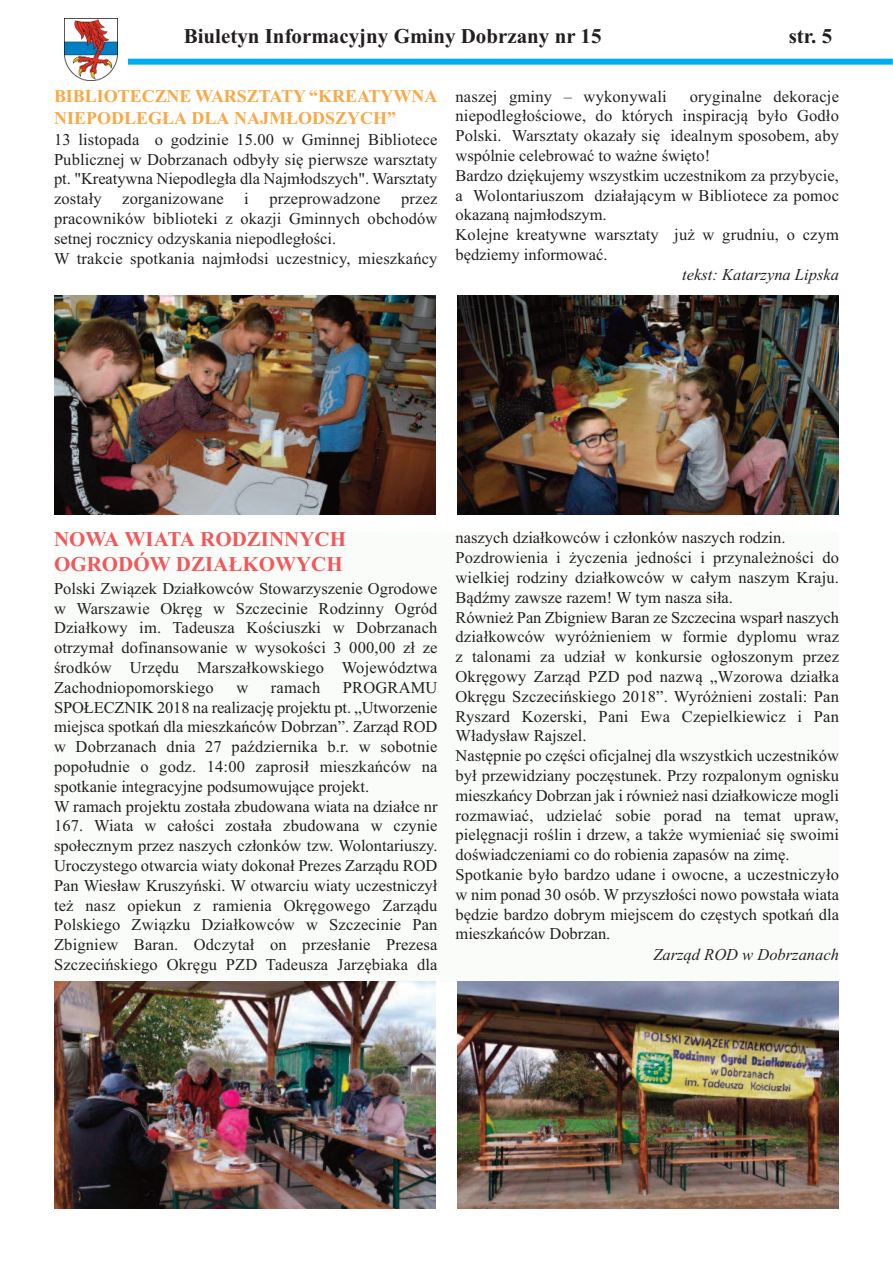
<style>
.page{position:relative;width:893px;height:1263px;background:#fff}
.page>*{position:absolute;margin:0;border:0;box-sizing:border-box;transform-origin:0 0}
.t1{font:700 21px "Times New Roman";color:#231f20}
.t2{font:700 21px/25.2px "Times New Roman";color:#f0585b}
.t3{font:700 18px/21.9px "Times New Roman";color:#f9a846}
.t4{font:16.5px/19.8px "Times New Roman";letter-spacing:.01em;color:#231f20}
.t5{font:italic 16.5px "Times New Roman";color:#231f20}
</style>
<div class="page">
<div style="left:128px;top:59px;width:765px;height:6px;background:#00aeef"></div>
<img style="left:65px;top:19px;width:52px;height:61px">
<img style="left:54px;top:296px;width:382px;height:218px">
<img style="left:457px;top:296px;width:382px;height:218px">
<img style="left:54px;top:981px;width:381px;height:228px">
<img style="left:458px;top:981px;width:381px;height:228px">
<div style="left:54px;top:532px;width:785px;height:449px;background:#fafcf9"></div>
<p class="t1" style="left:184px;top:23px;width:419px">Biuletyn Informacyjny Gminy Dobrzany nr 15</p>
<p class="t1" style="left:789px;top:23px;width:45px">str. 5</p>
<p class="t3" style="left:54px;top:85px;width:385px">BIBLIOTECZNE WARSZTATY “KREATYWNA<br>NIEPODLEGŁA DLA NAJMŁODSZYCH”</p>
<p class="t4" style="left:54px;top:129px;width:385px">13 listopada o godzinie 15.00 w Gminnej Bibliotece Publicznej w Dobrzanach odbyły się pierwsze warsztaty pt. "Kreatywna Niepodległa dla Najmłodszych". Warsztaty zostały zorganizowane i przeprowadzone przez pracowników biblioteki z okazji Gminnych obchodów setnej rocznicy odzyskania niepodległości.<br>W trakcie spotkania najmłodsi uczestnicy, mieszkańcy</p>
<p class="t4" style="left:455px;top:86px;width:385px;text-indent:234px">oryginalne dekoracje niepodległościowe, do których inspiracją było Godło Polski. Warsztaty okazały się idealnym sposobem, aby wspólnie celebrować to ważne święto!<br>Bardzo dziękujemy wszystkim uczestnikom za przybycie, a Wolontariuszom działającym w Bibliotece za pomoc okazaną najmłodszym.<br>Kolejne kreatywne warsztaty już w grudniu, o czym będziemy informować.</p>
<p class="t5" style="left:682px;top:264px;width:158px">tekst: Katarzyna Lipska</p>
<p class="t4" style="left:455px;top:86px;width:213px">naszej gminy – wykonywali</p>
<p class="t2" style="left:54px;top:526px;width:294px">NOWA WIATA RODZINNYCH<br>OGRODÓW DZIAŁKOWYCH</p>
<p class="t4" style="left:54px;top:578px;width:385px;text-align:justify">Polski Związek Działkowców Stowarzyszenie Ogrodowe w Warszawie Okręg w Szczecinie Rodzinny Ogród Działkowy im. Tadeusza Kościuszki w Dobrzanach otrzymał dofinansowanie w wysokości 3 000,00 zł ze środków Urzędu Marszałkowskiego Województwa Zachodniopomorskiego</p>
<p class="t4" style="left:236px;top:677px;width:13px">w</p>
<p class="t4" style="left:271px;top:677px;width:51px">ramach</p>
<p class="t4" style="left:54px;top:677px;width:385px;text-indent:289px">PROGRAMU SPOŁECZNIK 2018 na realizację projektu pt. „Utworzenie miejsca spotkań dla mieszkańców Dobrzan”. Zarząd ROD w Dobrzanach dnia 27 października b.r. w sobotnie popołudnie o godz. 14:00 zaprosił mieszkańców na spotkanie integracyjne podsumowujące projekt.<br>W ramach projektu została zbudowana wiata na działce nr 167. Wiata w całości została zbudowana w czynie społecznym przez naszych członków tzw. Wolontariuszy.<br>Uroczystego otwarcia wiaty dokonał Prezes Zarządu ROD Pan Wiesław Kruszyński. W otwarciu wiaty uczestniczył też nasz opiekun z ramienia Okręgowego Zarządu Polskiego Związku Działkowców w Szczecinie Pan Zbigniew Baran. Odczytał on przesłanie Prezesa Szczecińskiego Okręgu PZD Tadeusza Jarzębiaka dla</p>
<p class="t4" style="left:456px;top:528px;width:385px">naszych działkowców i członków naszych rodzin.<br>Pozdrowienia i życzenia jedności i przynależności do wielkiej rodziny działkowców w całym naszym Kraju.<br>Bądźmy zawsze razem! W tym nasza siła.<br>Również Pan Zbigniew Baran ze Szczecina wsparł naszych działkowców wyróżnieniem w formie dyplomu wraz z talonami za udział w konkursie ogłoszonym przez Okręgowy Zarząd PZD pod nazwą „Wzorowa działka Okręgu Szczecińskiego 2018”. Wyróżnieni zostali: Pan Ryszard Kozerski, Pani Ewa Czepielkiewicz i Pan Władysław Rajszel.<br>Następnie po części oficjalnej dla wszystkich uczestników był przewidziany poczęstunek. Przy rozpalonym ognisku mieszkańcy Dobrzan jak i również nasi działkowicze mogli rozmawiać, udzielać sobie porad na temat upraw, pielęgnacji roślin i drzew, a także wymieniać się swoimi doświadczeniami co do robienia zapasów na zimę.<br>Spotkanie było bardzo udane i owocne, a uczestniczyło w nim ponad 30 osób. W przyszłości nowo powstała wiata będzie bardzo dobrym miejscem do częstych spotkań dla mieszkańców Dobrzan.</p>
<p class="t5" style="left:653px;top:945px;width:187px">Zarząd ROD w Dobrzanach</p>
</div>
